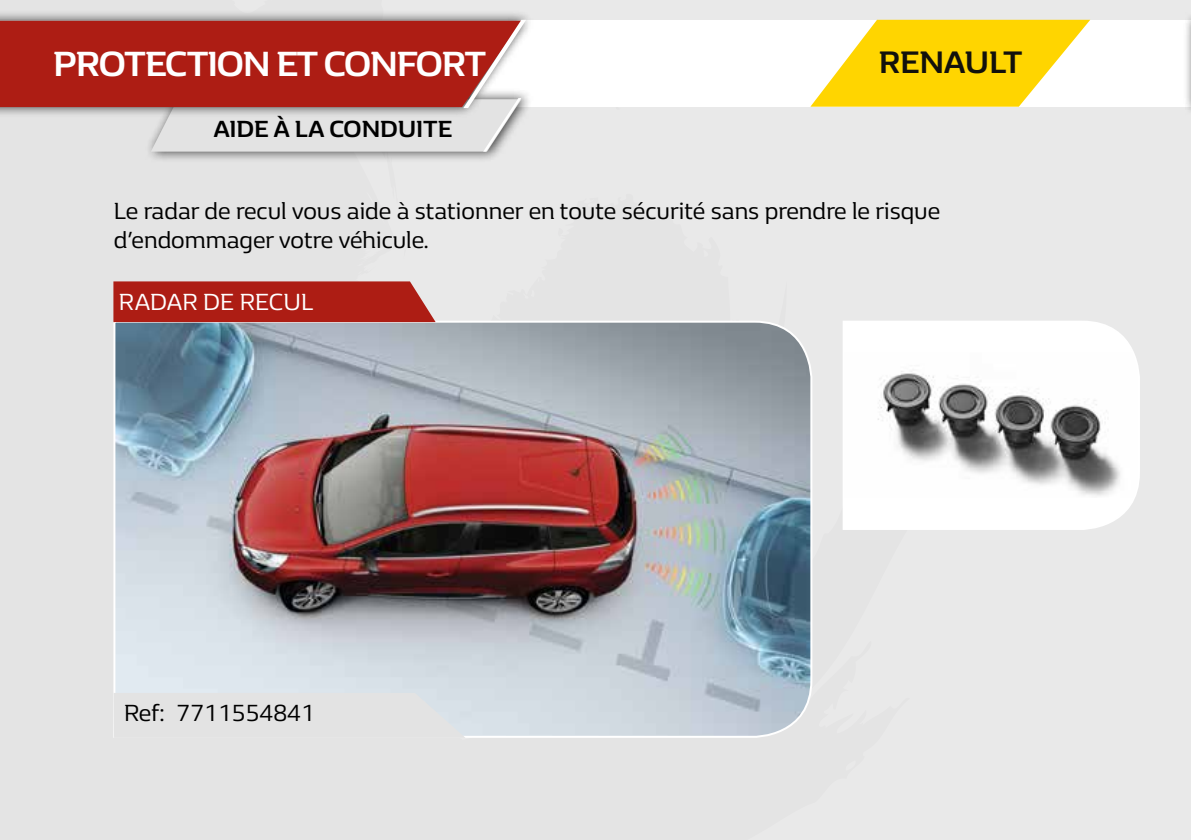
<style>
.page{position:relative;width:1191px;height:840px;background:#fff}
.page>*{position:absolute;margin:0;border:0;box-sizing:border-box;transform-origin:0 0}
.t1{font:700 36px "Renault Life";letter-spacing:-.03em;color:#fff}
.t2{font:700 32px "Renault Life";letter-spacing:-.005em;color:#12110c}
.t3{font:24px/28.8px "Renault Life";color:#000}
.t4{font:700 24px "Renault Life";color:#000}
.t5{font:24px "Renault Life";color:#fff}
</style>
<div class="page">
<div style="left:0;top:0;width:1191px;height:839px;background:#e9e9e9"></div>
<div style="left:0;top:20px;width:1191px;height:87px;background:#fff"></div>
<svg style="left:810px;top:20px;width:280px;height:87px"></svg>
<img style="left:114px;top:321px;width:698px;height:417px">
<svg style="left:114px;top:601px;width:351px;height:136px"></svg>
<svg style="left:113px;top:281px;width:322px;height:64px"></svg>
<div style="left:144px;top:88px;width:390px;height:74px;background:#000;opacity:.75"></div>
<div style="left:0;top:10px;width:534px;height:108px;background:#000;opacity:.75"></div>
<div style="left:0;top:21px;width:151px;height:86px;background:#ad1d14"></div>
<svg style="left:151px;top:20px;width:375px;height:131px"></svg>
<svg style="left:843px;top:321px;width:297px;height:209px"></svg>
<div style="left:1182px;top:10px;width:9px;height:108px;background:#000;opacity:.75"></div>
<svg style="left:1190px;top:21px;width:1px;height:86px"></svg>
<h1 class="t1" style="left:53px;top:40px;width:434px">PROTECTION ET CONFORT</h1>
<p class="t4" style="left:214px;top:112px;width:240px">AIDE À LA CONDUITE</p>
<h2 class="t2" style="left:878px;top:40px;width:145px">RENAULT</h2>
<p class="t3" style="left:114px;top:195px;width:828px">Le radar de recul vous aide à stationner en toute sécurité sans prendre le risque d’endommager votre véhicule.</p>
<p class="t5" style="left:119px;top:286px;width:196px">RADAR DE RECUL</p>
<p class="t3" style="left:124px;top:697px;width:192px">Ref: 7711554841</p>
</div>
